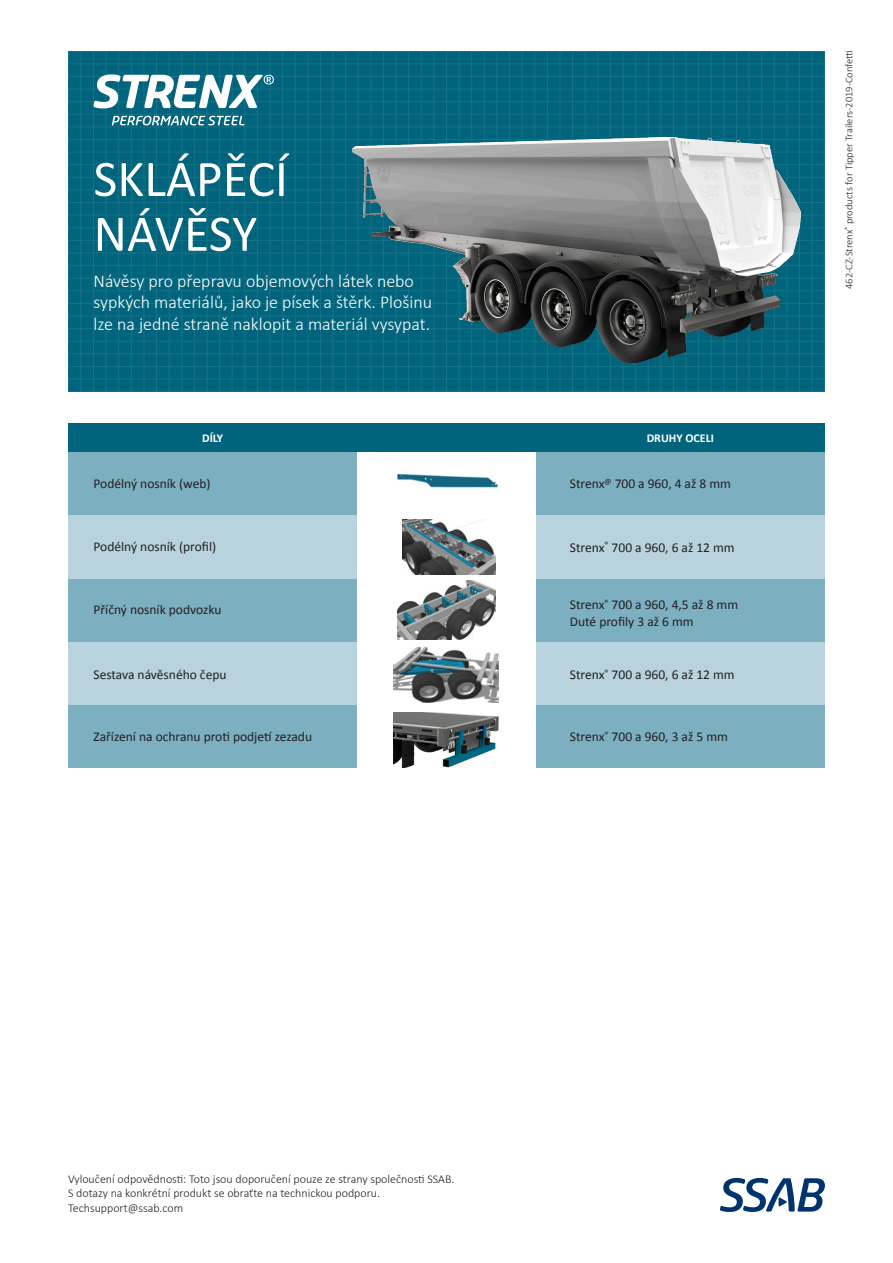
<style>
.page{position:relative;width:893px;height:1263px;background:#fff}
.page>*{position:absolute;margin:0;border:0;box-sizing:border-box;transform-origin:0 0}
.t1{font:51.75px "Calibri";color:#fff}
.t2{font:300 18px/21.6px "Calibri";color:#fff}
.t3{font:13.5px "Calibri";color:#231f20}
.t4{font:300 12px "Calibri";color:#231f20}
.t5{font:700 12px "Calibri";color:#fff}
.t6{font:300 10.5px "Calibri";color:#231f20}
</style>
<div class="page">
<svg style="left:68px;top:51px;width:757px;height:340px;background:#02667d"></svg>
<hr style="left:68px;top:379px;width:757px;height:1px;background:#fff">
<hr style="left:68px;top:354px;width:757px;height:1px;background:#fff">
<hr style="left:68px;top:341px;width:757px;height:1px;background:#fff">
<hr style="left:68px;top:328px;width:757px;height:1px;background:#fff">
<hr style="left:68px;top:316px;width:757px;height:1px;background:#fff">
<hr style="left:68px;top:303px;width:757px;height:1px;background:#fff">
<hr style="left:68px;top:366px;width:757px;height:1px;background:#fff">
<hr style="left:68px;top:291px;width:757px;height:1px;background:#fff">
<hr style="left:68px;top:278px;width:757px;height:1px;background:#fff">
<hr style="left:68px;top:265px;width:757px;height:1px;background:#fff">
<hr style="left:68px;top:253px;width:757px;height:1px;background:#fff">
<hr style="left:68px;top:227px;width:757px;height:1px;background:#fff">
<hr style="left:68px;top:215px;width:757px;height:1px;background:#fff">
<hr style="left:68px;top:202px;width:757px;height:1px;background:#fff">
<hr style="left:68px;top:190px;width:757px;height:1px;background:#fff">
<hr style="left:68px;top:164px;width:757px;height:1px;background:#fff">
<hr style="left:68px;top:152px;width:757px;height:1px;background:#fff">
<hr style="left:68px;top:139px;width:757px;height:1px;background:#fff">
<hr style="left:68px;top:127px;width:757px;height:1px;background:#fff">
<hr style="left:68px;top:101px;width:757px;height:1px;background:#fff">
<hr style="left:68px;top:89px;width:757px;height:1px;background:#fff">
<hr style="left:68px;top:76px;width:757px;height:1px;background:#fff">
<hr style="left:68px;top:64px;width:757px;height:1px;background:#fff">
<hr style="left:68px;top:240px;width:757px;height:1px;background:#fff">
<hr style="left:68px;top:177px;width:757px;height:1px;background:#fff">
<hr style="left:68px;top:114px;width:757px;height:1px;background:#fff">
<svg style="left:94px;top:74px;width:180px;height:34px"></svg>
<svg style="left:112px;top:116px;width:132px;height:9px"></svg>
<div style="left:68px;top:705px;width:757px;height:63px;background:#7cb0c1"></div>
<div style="left:68px;top:642px;width:757px;height:63px;background:#b8d3de"></div>
<img style="left:350px;top:91px;width:475px;height:281px">
<svg style="left:720px;top:1178px;width:105px;height:34px"></svg>
<div style="left:68px;top:423px;width:757px;height:30px;background:#00657c"></div>
<div style="left:68px;top:452px;width:757px;height:63px;background:#7cb0c1"></div>
<div style="left:68px;top:578px;width:757px;height:63px;background:#7cb0c1"></div>
<div style="left:68px;top:515px;width:757px;height:63px;background:#b8d3de"></div>
<div style="left:357px;top:452px;width:179px;height:697px;background:#fff"></div>
<img style="left:398px;top:581px;width:97px;height:59px">
<img style="left:403px;top:519px;width:92px;height:55px">
<img style="left:397px;top:473px;width:101px;height:15px">
<img style="left:394px;top:647px;width:105px;height:55px">
<img style="left:393px;top:712px;width:106px;height:56px">
<p class="t1" style="left:94px;top:147px;width:196px">SKLÁPĚCÍ</p>
<p class="t1" style="left:94px;top:201px;width:165px">NÁVĚSY</p>
<p class="t2" style="left:94px;top:269px;width:340px">Návěsy pro přepravu objemových látek nebo sypkých materiálů, jako je písek a štěrk. Plošinu lze na jedné straně naklopit a materiál vysypat.</p>
<p class="t5" style="left:202px;top:430px;width:23px">DÍLY</p>
<p class="t5" style="left:647px;top:430px;width:69px">DRUHY OCELI</p>
<p class="t3" style="left:94px;top:475px;width:119px">Podélný nosník (web)</p>
<p class="t3" style="left:570px;top:475px;width:163px">Strenx<sup>@</sup> 700 a 960, 4 až 8 mm</p>
<p class="t3" style="left:94px;top:538px;width:124px">Podélný nosník (profil)</p>
<p class="t3" style="left:570px;top:539px;width:166px">Strenx<sup>®</sup> 700 a 960, 6 až 12 mm</p>
<p class="t3" style="left:94px;top:601px;width:129px">Příčný nosník podvozku</p>
<p class="t3" style="left:570px;top:596px;width:170px">Strenx<sup>®</sup> 700 a 960, 4,5 až 8 mm</p>
<p class="t3" style="left:570px;top:613px;width:125px">Duté profily 3 až 6 mm</p>
<p class="t3" style="left:94px;top:666px;width:135px">Sestava návěsného čepu</p>
<p class="t3" style="left:570px;top:666px;width:166px">Strenx<sup>®</sup> 700 a 960, 6 až 12 mm</p>
<p class="t3" style="left:94px;top:728px;width:220px">Zařízení na ochranu proti podjetí zezadu</p>
<p class="t3" style="left:570px;top:728px;width:160px">Strenx<sup>®</sup> 700 a 960, 3 až 5 mm</p>
<p class="t6" style="left:842px;top:289px;width:241px;rotate:-90deg">462-CZ-Strenx<sup>®</sup> products for Tipper Trailers-2019-Confetti</p>
<p class="t4" style="left:68px;top:1171px;width:388px">Vyloučení odpovědnosti: Toto jsou doporučení pouze ze strany společnosti SSAB.</p>
<p class="t4" style="left:68px;top:1186px;width:314px">S dotazy na konkrétní produkt se obraťte na technickou podporu.</p>
<p class="t4" style="left:68px;top:1200px;width:117px">Techsupport@ssab.com</p>
</div>
